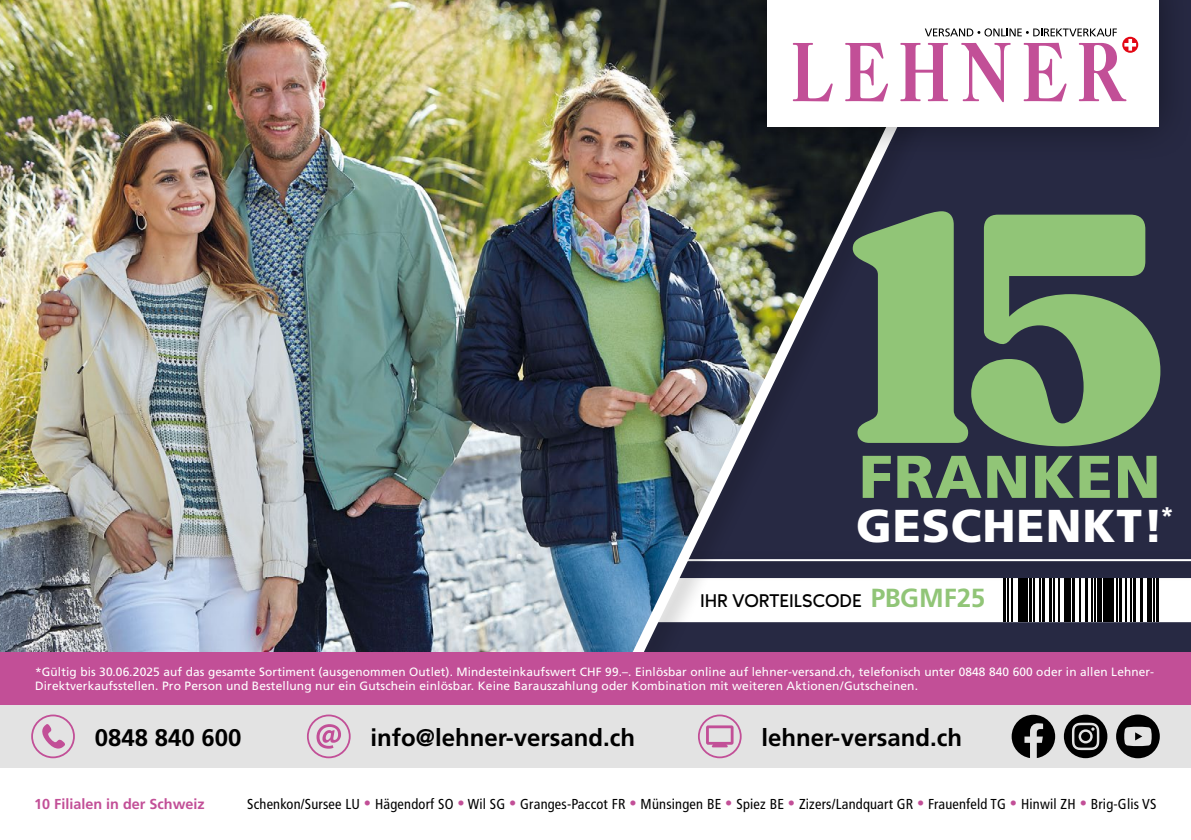
<style>
.page{position:relative;width:1191px;height:840px;background:#fff}
.page>*{position:absolute;margin:0;border:0;box-sizing:border-box;transform-origin:0 0}
.t1{font:900 335.4px "Fields";color:#91c577}
.t2{font:900 60.2px "Frutiger LT Std";letter-spacing:.02em;color:#91c577}
.t3{font:900 46px "Frutiger LT Std";letter-spacing:.02em;color:#fff}
.t4{font:700 24px "Frutiger LT Std";color:#000}
.t5{font:600 18.4px "Ageo Personal Use";color:#000}
.t6{font:condensed 14.4px "Frutiger LT Std";letter-spacing:.015em;color:#000}
.t7{font:700 14.4px "Frutiger LT Std";color:#c24f97}
.t8{font:12px/14px "Frutiger LT Std";letter-spacing:.01em;color:#fff}
.s1{font-family:"Frutiger LT Std";font-weight:700;font-size:26.2px;color:#91c577}
.s2{color:#c24f97}
</style>
<div class="page">
<img style="left:0;top:0;width:623px;height:652px">
<div style="left:990px;top:163px;width:201px;height:489px;background:#272943"></div>
<svg style="left:990px;top:582px;width:201px;height:39px"></svg>
<div style="left:675px;top:549px;width:516px;height:33px;background:#000;opacity:.5"></div>
<hr style="left:683px;top:559px;width:508px;height:2px;background:#fff">
<div style="left:623px;top:0;width:367px;height:682px;background:#000;opacity:.3"></div>
<img style="left:623px;top:0;width:351px;height:652px">
<div style="left:0;top:704px;width:1191px;height:63px;background:#e3e3e3"></div>
<div style="left:307px;top:714px;width:44px;height:43px;border:2px solid #c24f97;border-radius:50%"></div>
<svg style="left:316px;top:724px;width:25px;height:24px"></svg>
<div style="left:698px;top:714px;width:43px;height:43px;border:2px solid #c24f97;border-radius:50%"></div>
<svg style="left:706px;top:725px;width:27px;height:22px"></svg>
<div style="left:31px;top:714px;width:44px;height:43px;border:2px solid #c24f97;border-radius:50%"></div>
<svg style="left:42px;top:724px;width:23px;height:24px"></svg>
<div style="left:0;top:652px;width:1191px;height:52px;background:#c24f97"></div>
<svg style="left:1011px;top:714px;width:44px;height:43px"></svg>
<svg style="left:1116px;top:714px;width:43px;height:43px"></svg>
<svg style="left:1063px;top:714px;width:44px;height:43px"></svg>
<div style="left:730px;top:0;width:461px;height:163px;background:#000;opacity:.45"></div>
<div style="left:767px;top:0;width:391px;height:126px;background:#fff"></div>
<svg style="left:793px;top:43px;width:40px;height:58px"></svg>
<svg style="left:845px;top:43px;width:43px;height:58px"></svg>
<svg style="left:1122px;top:37px;width:16px;height:16px"></svg>
<svg style="left:900px;top:28px;width:236px;height:74px"></svg>
<hr style="left:1002px;top:577px;width:3px;height:44px;background:#000">
<hr style="left:1007px;top:577px;width:1px;height:44px;background:#000">
<hr style="left:1011px;top:577px;width:1px;height:44px;background:#000">
<hr style="left:1018px;top:577px;width:4px;height:44px;background:#000">
<hr style="left:1023px;top:577px;width:4px;height:44px;background:#000">
<hr style="left:1029px;top:577px;width:3px;height:44px;background:#000">
<hr style="left:1033px;top:577px;width:1px;height:44px;background:#000">
<hr style="left:1039px;top:577px;width:1px;height:44px;background:#000">
<hr style="left:1041px;top:577px;width:3px;height:44px;background:#000">
<hr style="left:1048px;top:577px;width:3px;height:44px;background:#000">
<hr style="left:1052px;top:577px;width:2px;height:44px;background:#000">
<hr style="left:1058px;top:577px;width:1px;height:44px;background:#000">
<hr style="left:1064px;top:577px;width:1px;height:44px;background:#000">
<hr style="left:1066px;top:577px;width:4px;height:44px;background:#000">
<hr style="left:1072px;top:577px;width:3px;height:44px;background:#000">
<hr style="left:1079px;top:577px;width:1px;height:44px;background:#000">
<hr style="left:1084px;top:577px;width:3px;height:44px;background:#000">
<hr style="left:1091px;top:577px;width:2px;height:44px;background:#000">
<hr style="left:1094px;top:577px;width:1px;height:44px;background:#000">
<hr style="left:1097px;top:577px;width:4px;height:44px;background:#000">
<div style="left:1102px;top:577px;width:6px;height:44px;background:#000"></div>
<div style="left:1109px;top:577px;width:5px;height:44px;background:#000"></div>
<hr style="left:1116px;top:577px;width:2px;height:44px;background:#000">
<hr style="left:1119px;top:577px;width:3px;height:44px;background:#000">
<hr style="left:1125px;top:577px;width:1px;height:44px;background:#000">
<hr style="left:1130px;top:577px;width:2px;height:44px;background:#000">
<hr style="left:1133px;top:577px;width:3px;height:44px;background:#000">
<hr style="left:1140px;top:577px;width:3px;height:44px;background:#000">
<hr style="left:1147px;top:577px;width:4px;height:44px;background:#000">
<hr style="left:1152px;top:577px;width:2px;height:44px;background:#000">
<hr style="left:1155px;top:577px;width:3px;height:44px;background:#000">
<h1 class="t1" style="left:841px;top:128px;width:326px">15</h1>
<h2 class="t2" style="left:859px;top:440px;width:303px">FRANKEN</h2>
<h3 class="t3" style="left:856px;top:498px;width:320px">GESCHENKT!<sup>*</sup></h3>
<h3 class="t5" style="left:700px;top:590px;width:287px">IHR VORTEILSCODE <span class="s1">PBGMF25</span></h3>
<p class="t8" style="left:35px;top:664px;width:1120px">*Gültig bis 30.06.2025 auf das gesamte Sortiment (ausgenommen Outlet). Mindesteinkaufswert CHF 99.–. Einlösbar online auf lehner-versand.ch, telefonisch unter 0848 840 600 oder in allen Lehner-<br>Direktverkaufsstellen. Pro Person und Bestellung nur ein Gutschein einlösbar. Keine Barauszahlung oder Kombination mit weiteren Aktionen/Gutscheinen.</p>
<h3 class="t4" style="left:95px;top:723px;width:148px">0848 840 600</h3>
<h3 class="t4" style="left:370px;top:723px;width:266px">info@lehner-versand.ch</h3>
<h3 class="t4" style="left:761px;top:723px;width:202px">lehner-versand.ch</h3>
<p class="t7" style="left:34px;top:794px;width:172px">10 Filialen in der Schweiz</p>
<p class="t6" style="left:247px;top:794px;width:911px">Schenkon/Sursee LU <span class="s2">•</span> Hägendorf SO <span class="s2">•</span> Wil SG <span class="s2">•</span> Granges-Paccot FR <span class="s2">•</span> Münsingen BE <span class="s2">•</span> Spiez BE <span class="s2">•</span> Zizers/Landquart GR <span class="s2">•</span> Frauenfeld TG <span class="s2">•</span> Hinwil ZH <span class="s2">•</span> Brig-Glis VS</p>
</div>
